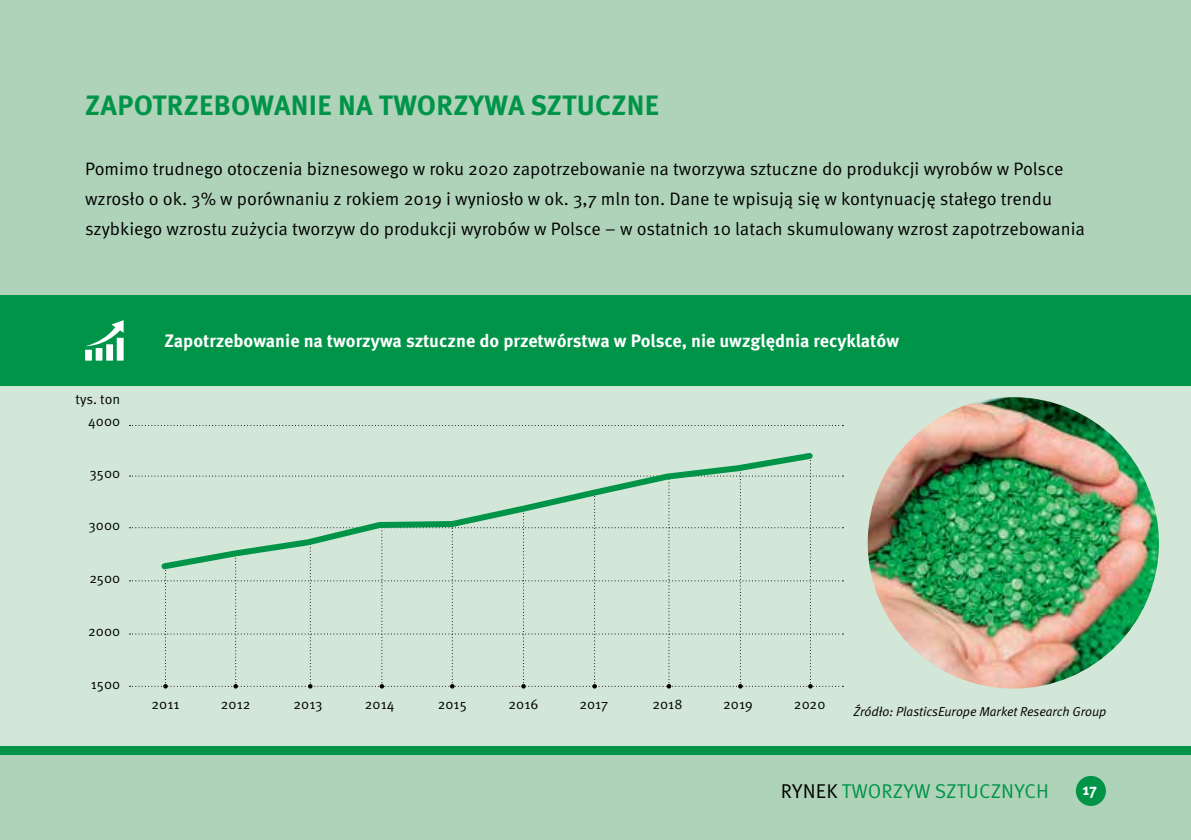
<style>
.page{position:relative;width:1191px;height:840px;background:#fff}
.page>*{position:absolute;margin:0;border:0;box-sizing:border-box;transform-origin:0 0}
.t1{font:700 28px "Meta Pro";letter-spacing:.01em;color:#009449}
.t2{font:20px "Meta Pro";letter-spacing:.01em;color:#009449}
.t3{font:18px/30px "Meta Pro";color:#000}
.t4{font:700 18px "Meta Pro";color:#fff}
.t5{font:700 16px "Meta Pro";color:#fff}
.t6{font:14px "Meta Pro";color:#000}
.t7{font:italic 13px "Meta Normal CE";color:#000}
.s1{color:#000}
</style>
<div class="page">
<div style="left:0;top:0;width:1191px;height:839px;background:#afd3b9"></div>
<div style="left:0;top:355px;width:1191px;height:390px;background:#d3e7d8"></div>
<div style="left:0;top:295px;width:1191px;height:90px;background:#009449"></div>
<div style="left:0;top:745px;width:1191px;height:9px;background:#009449"></div>
<svg style="left:85px;top:320px;width:39px;height:40px"></svg>
<svg style="left:129px;top:475px;width:714px;height:213px"></svg>
<svg style="left:157px;top:453px;width:659px;height:120px"></svg>
<div style="left:1075px;top:775px;width:31px;height:30px;background:#009449;border-radius:50%"></div>
<img style="left:867px;top:397px;width:291px;height:291px;border-radius:146px">
<h1 class="t1" style="left:85px;top:88px;width:575px">ZAPOTRZEBOWANIE NA TWORZYWA SZTUCZNE</h1>
<p class="t3" style="left:85px;top:154px;width:1001px">Pomimo trudnego otoczenia biznesowego w roku 2020 zapotrzebowanie na tworzywa sztuczne do produkcji wyrobów w Polsce wzrosło o ok. 3% w porównaniu z rokiem 2019 i wyniosło w ok. 3,7 mln ton. Dane te wpisują się w kontynuację stałego trendu szybkiego wzrostu zużycia tworzyw do produkcji wyrobów w Polsce – w ostatnich 10 latach skumulowany wzrost zapotrzebowania</p>
<p class="t6" style="left:76px;top:390px;width:46px">tys. ton</p>
<p class="t6" style="left:88px;top:412px;width:33px">4000</p>
<p class="t6" style="left:90px;top:464px;width:32px">3500</p>
<p class="t6" style="left:89px;top:516px;width:33px">3000</p>
<p class="t6" style="left:89px;top:569px;width:32px">2500</p>
<p class="t6" style="left:88px;top:621px;width:34px">2000</p>
<p class="t6" style="left:91px;top:674px;width:31px">1500</p>
<p class="t4" style="left:164px;top:329px;width:736px">Zapotrzebowanie na tworzywa sztuczne do przetwórstwa w Polsce, nie uwzględnia recyklatów</p>
<p class="t6" style="left:151px;top:694px;width:29px">2011</p>
<p class="t6" style="left:221px;top:694px;width:31px">2012</p>
<p class="t6" style="left:293px;top:694px;width:30px">2013</p>
<p class="t6" style="left:365px;top:694px;width:31px">2014</p>
<p class="t6" style="left:438px;top:694px;width:30px">2015</p>
<p class="t6" style="left:508px;top:694px;width:31px">2016</p>
<p class="t6" style="left:579px;top:694px;width:30px">2017</p>
<p class="t6" style="left:652px;top:694px;width:31px">2018</p>
<p class="t6" style="left:723px;top:694px;width:31px">2019</p>
<p class="t6" style="left:794px;top:694px;width:33px">2020</p>
<p class="t7" style="left:853px;top:703px;width:254px">Źródło: PlasticsEurope Market Research Group</p>
<p class="t2" style="left:781px;top:777px;width:270px"><span class="s1">RYNEK</span> TWORZYW SZTUCZNYCH</p>
<p class="t5" style="left:1082px;top:778px;width:16px">17</p>
</div>
